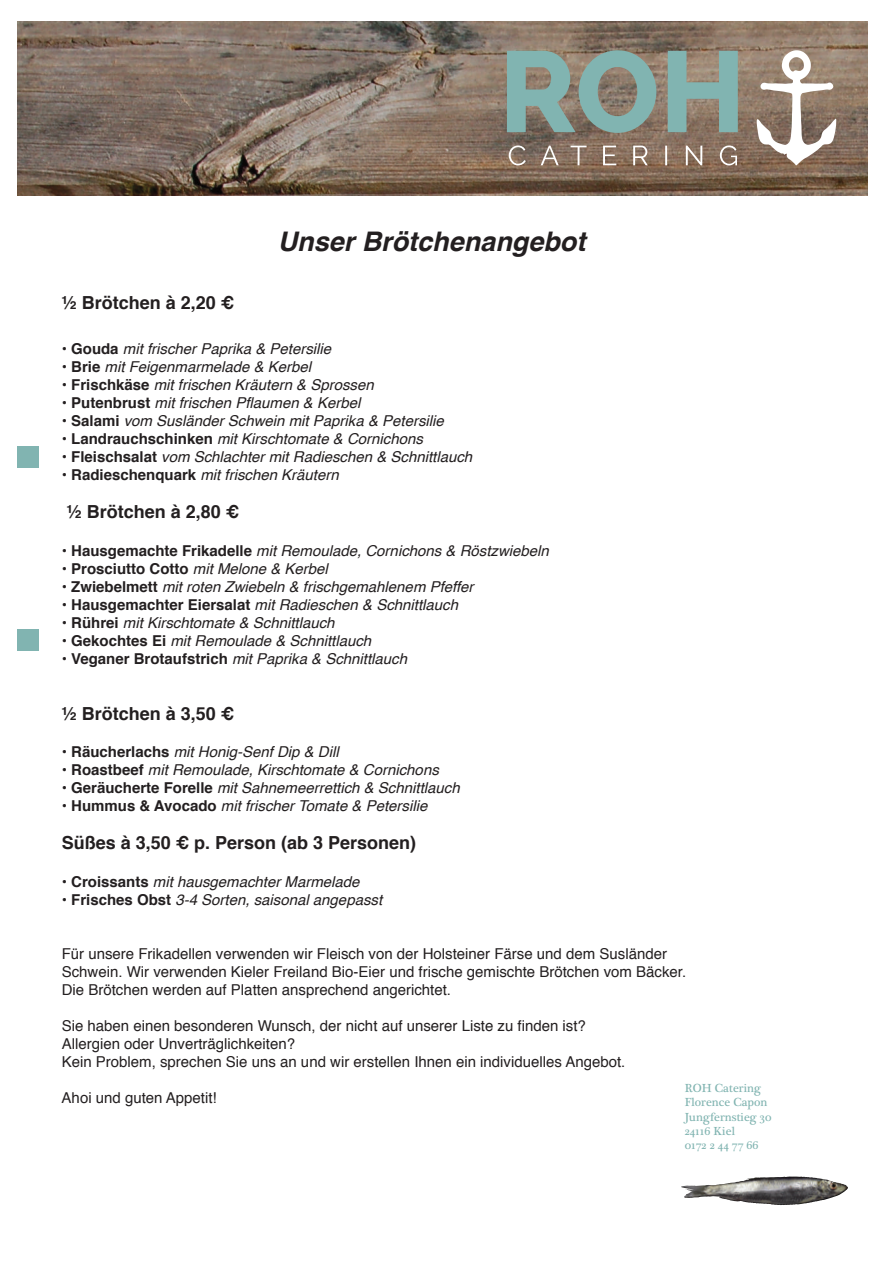
<style>
.page{position:relative;width:893px;height:1263px;background:#fff}
.page>*{position:absolute;margin:0;border:0;box-sizing:border-box;transform-origin:0 0}
.t1{font:italic 700 27px "Helvetica";color:#231f20}
.t2{font:700 18px "Helvetica";color:#231f20}
.t3{font:italic 15px "Helvetica";color:#231f20}
.t4{font:15px/18px "Helvetica";color:#231f20}
.t5{font:12px/14.4px "Plantagenet Cherokee";color:#81b4b1}
.s1{font-weight:700;font-style:normal}
.s2{font-style:normal}
</style>
<div class="page">
<img style="left:17px;top:21px;width:850px;height:174px">
<div style="left:17px;top:446px;width:21px;height:22px;background:#81b4b1"></div>
<div style="left:17px;top:629px;width:21px;height:22px;background:#81b4b1"></div>
<svg style="left:507px;top:50px;width:231px;height:83px;background:#869a91"></svg>
<svg style="left:509px;top:145px;width:228px;height:20px;background:#978374"></svg>
<svg style="left:757px;top:50px;width:79px;height:115px"></svg>
<img style="left:721px;top:1176px;width:127px;height:29px">
<h1 class="t1" style="left:278px;top:230px;width:309px">Unser Brötchenangebot</h1>
<p class="t2" style="left:62px;top:295px;width:174px">½ Brötchen à 2,20 €</p>
<p class="t3" style="left:62px;top:342px;width:271px"><span class="s1">• Gouda</span> mit frischer Paprika &amp; Petersilie</p>
<p class="t3" style="left:62px;top:360px;width:251px"><span class="s2">•</span> <span class="s1">Brie</span> mit Feigenmarmelade &amp; Kerbel</p>
<p class="t3" style="left:62px;top:378px;width:314px"><span class="s2">•</span> <span class="s1">Frischkäse</span> mit frischen Kräutern &amp; Sprossen</p>
<p class="t3" style="left:62px;top:396px;width:300px"><span class="s2">•</span> <span class="s1">Putenbrust</span> mit frischen Pflaumen &amp; Kerbel</p>
<p class="t3" style="left:62px;top:414px;width:384px"><span class="s2">•</span> <span class="s1">Salami</span> vom Susländer Schwein mit Paprika &amp; Petersilie</p>
<p class="t3" style="left:62px;top:432px;width:363px"><span class="s2">•</span> <span class="s1">Landrauchschinken</span> mit Kirschtomate &amp; Cornichons</p>
<p class="t3" style="left:62px;top:450px;width:412px"><span class="s2">•</span> <span class="s1">Fleischsalat</span> vom Schlachter mit Radieschen &amp; Schnittlauch</p>
<p class="t3" style="left:62px;top:468px;width:279px"><span class="s2">•</span> <span class="s1">Radieschenquark</span> mit frischen Kräutern</p>
<p class="t2" style="left:67px;top:504px;width:174px">½ Brötchen à 2,80 €</p>
<p class="t3" style="left:62px;top:544px;width:489px"><span class="s2">•</span> <span class="s1">Hausgemachte Frikadelle</span> mit Remoulade, Cornichons &amp; Röstzwiebeln</p>
<p class="t3" style="left:62px;top:562px;width:268px"><span class="s2">•</span> <span class="s1">Prosciutto Cotto</span> mit Melone &amp; Kerbel</p>
<p class="t3" style="left:62px;top:580px;width:413px"><span class="s2">•</span> <span class="s1">Zwiebelmett</span> mit roten Zwiebeln &amp; frischgemahlenem Pfeffer</p>
<p class="t3" style="left:62px;top:598px;width:398px"><span class="s2">•</span> <span class="s1">Hausgemachter Eiersalat</span> mit Radieschen &amp; Schnittlauch</p>
<p class="t3" style="left:62px;top:616px;width:274px"><span class="s2">•</span> <span class="s1">Rührei</span> mit Kirschtomate &amp; Schnittlauch</p>
<p class="t3" style="left:62px;top:634px;width:311px"><span class="s2">•</span> <span class="s1">Gekochtes Ei</span> mit Remoulade &amp; Schnittlauch</p>
<p class="t3" style="left:62px;top:652px;width:347px"><span class="s2">•</span> <span class="s1">Veganer Brotaufstrich</span> mit Paprika &amp; Schnittlauch</p>
<p class="t2" style="left:62px;top:706px;width:174px">½ Brötchen à 3,50 €</p>
<p class="t3" style="left:62px;top:745px;width:279px"><span class="s2">•</span> <span class="s1">Räucherlachs</span> mit Honig-Senf Dip &amp; Dill</p>
<p class="t3" style="left:62px;top:763px;width:379px"><span class="s2">•</span> <span class="s1">Roastbeef</span> mit Remoulade, Kirschtomate &amp; Cornichons</p>
<p class="t3" style="left:62px;top:781px;width:399px"><span class="s2">•</span> <span class="s1">Geräucherte Forelle</span> mit Sahnemeerrettich &amp; Schnittlauch</p>
<p class="t3" style="left:62px;top:799px;width:367px"><span class="s2">•</span> <span class="s1">Hummus &amp; Avocado</span> mit frischer Tomate &amp; Petersilie</p>
<p class="t2" style="left:62px;top:835px;width:356px">Süßes à 3,50 € p. Person (ab 3 Personen)</p>
<p class="t3" style="left:62px;top:875px;width:299px"><span class="s2">•</span> <span class="s1">Croissants</span> mit hausgemachter Marmelade</p>
<p class="t3" style="left:62px;top:893px;width:322px"><span class="s2">•</span> <span class="s1">Frisches Obst</span> 3-4 Sorten, saisonal angepasst</p>
<p class="t4" style="left:62px;top:946px;width:626px">Für unsere Frikadellen verwenden wir Fleisch von der Holsteiner Färse und dem Susländer<br>Schwein. Wir verwenden Kieler Freiland Bio-Eier und frische gemischte Brötchen vom Bäcker.<br>Die Brötchen werden auf Platten ansprechend angerichtet.</p>
<p class="t4" style="left:62px;top:1018px;width:565px">Sie haben einen besonderen Wunsch, der nicht auf unserer Liste zu finden ist?<br>Allergien oder Unverträglichkeiten?<br>Kein Problem, sprechen Sie uns an und wir erstellen Ihnen ein individuelles Angebot.</p>
<p class="t4" style="left:62px;top:1090px;width:157px">Ahoi und guten Appetit!</p>
<p class="t5" style="left:685px;top:1082px;width:88px">ROH Catering<br>Florence Capon<br>Jungfernstieg 30<br>24116 Kiel<br>0172 2 44 77 66</p>
</div>
